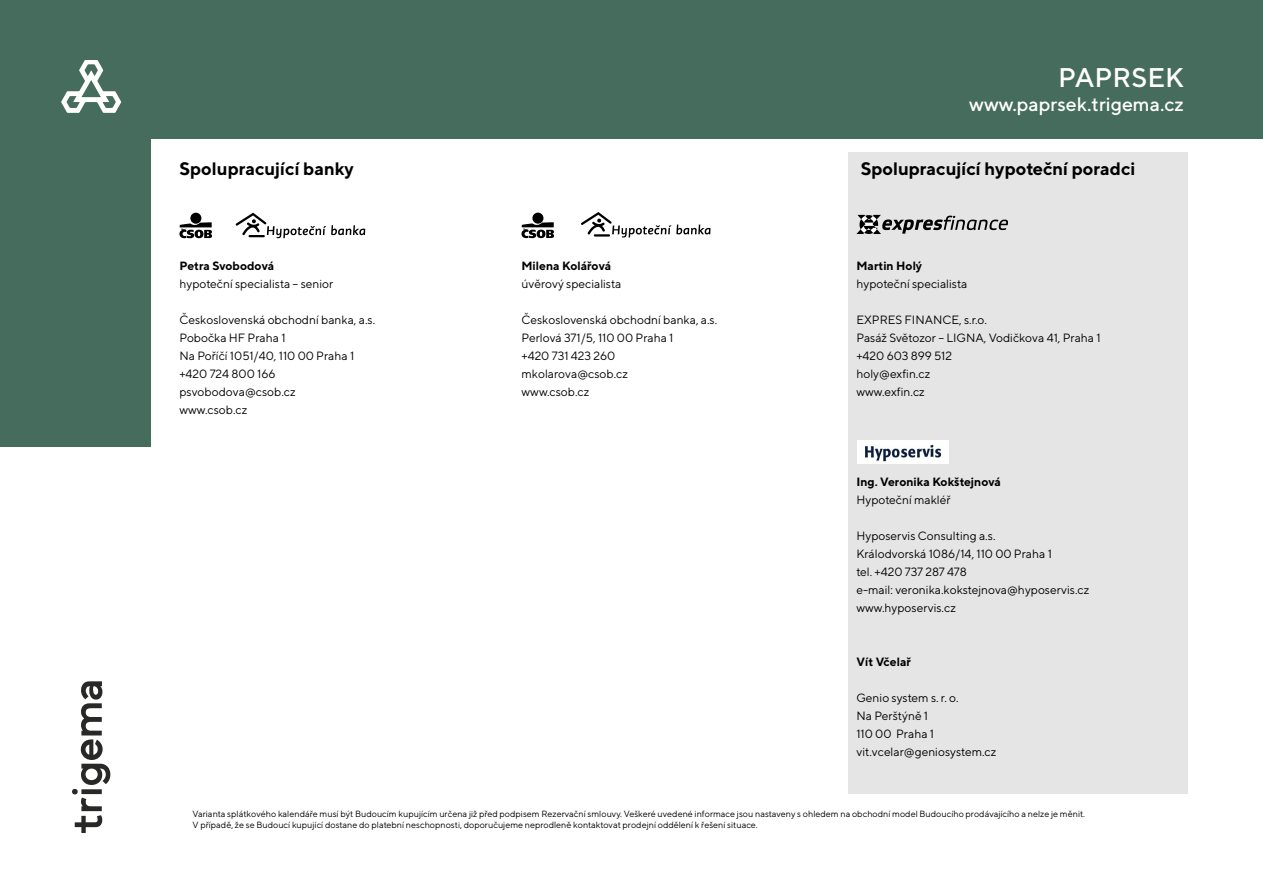
<style>
.page{position:relative;width:1263px;height:893px;background:#fff}
.page>*{position:absolute;margin:0;border:0;box-sizing:border-box;transform-origin:0 0}
.t1{font:500 27px "TT Norms";color:#fff}
.t2{font:22.5px "TT Norms";letter-spacing:-.005em;color:#fff}
.t3{font:700 22.5px "TT Norms";letter-spacing:-.005em;color:#fff}
.t4{font:500 19.5px "TT Norms";color:#fff}
.t5{font:700 18px "TT Norms";color:#000}
.t6{font:12px/18px "TT Norms";color:#000}
.t7{font:700 12px "TT Norms";color:#000}
.t8{font:9px/10.8px "TT Norms";color:#000}
</style>
<div class="page">
<div style="left:0;top:0;width:1263px;height:446px;background:#456c5c"></div>
<svg style="left:61px;top:60px;width:60px;height:53px"></svg>
<svg style="left:72px;top:681px;width:38px;height:152px"></svg>
<div style="left:151px;top:139px;width:1112px;height:754px;background:#fff"></div>
<div style="left:848px;top:152px;width:339px;height:641px;background:#e5e5e5"></div>
<img style="left:857px;top:441px;width:91px;height:22px">
<div style="left:190px;top:213px;width:11px;height:11px;background:#000;border-radius:50%"></div>
<svg style="left:179px;top:222px;width:33px;height:16px"></svg>
<svg style="left:236px;top:213px;width:129px;height:25px"></svg>
<svg style="left:856px;top:215px;width:152px;height:19px"></svg>
<svg style="left:521px;top:212px;width:189px;height:27px"></svg>
<h3 class="t5" style="left:179px;top:157px;width:176px">Spolupracující banky</h3>
<p class="t7" style="left:179px;top:258px;width:96px">Petra Svobodová</p>
<p class="t6" style="left:179px;top:275px;width:155px">hypoteční specialista – senior</p>
<p class="t6" style="left:179px;top:311px;width:197px">Československá obchodní banka, a.s.<br>Pobočka HF Praha 1<br>Na Poříčí 1051/40, 110 00 Praha 1 +420 724 800 166 psvobodova@csob.cz<br>www.csob.cz</p>
<p class="t7" style="left:518px;top:258px;width:93px">Alena Tejmarová</p>
<p class="t6" style="left:518px;top:275px;width:112px">hypoteční specialista</p>
<p class="t6" style="left:518px;top:311px;width:146px">Štefánikova 247/17, Praha 5 +420 703 852 651 atejmarova@csas.cz</p>
<p class="t7" style="left:521px;top:258px;width:91px">Milena Kolářová</p>
<p class="t6" style="left:521px;top:275px;width:101px">úvěrový specialista</p>
<p class="t6" style="left:521px;top:311px;width:197px">Československá obchodní banka, a.s.<br>Perlová 371/5, 110 00 Praha 1<br>+420 731 423 260 mkolarova@csob.cz<br>www.csob.cz</p>
<h1 class="t1" style="left:1058px;top:61px;width:127px">PAPRSEK</h1>
<h3 class="t4" style="left:969px;top:92px;width:216px">www.paprsek.trigema.cz</h3>
<h2 class="t3" style="left:999px;top:64px;width:203px">PAPRSEK Stodůlky</h2>
<h2 class="t2" style="left:957px;top:91px;width:245px">www.bydleni-stodulky.cz</h2>
<h3 class="t5" style="left:861px;top:158px;width:276px">Spolupracující hypoteční poradci</h3>
<p class="t7" style="left:856px;top:258px;width:67px">Martin Holý</p>
<p class="t6" style="left:856px;top:275px;width:112px">hypoteční specialista</p>
<p class="t6" style="left:856px;top:311px;width:246px">EXPRES FINANCE, s.r.o.<br>Pasáž Světozor – LIGNA, Vodičkova 41, Praha 1 +420 603 899 512<br>holy@exfin.cz<br>www.exfin.cz</p>
<p class="t7" style="left:856px;top:474px;width:146px">Ing. Veronika Kokštejnová</p>
<p class="t6" style="left:856px;top:491px;width:96px">Hypoteční makléř</p>
<p class="t6" style="left:856px;top:527px;width:234px">Hyposervis Consulting a.s.<br>Králodvorská 1086/14, 110 00 Praha 1<br>tel. +420 737 287 478<br>e-mail: veronika.kokstejnova@hyposervis.cz www.hyposervis.cz</p>
<p class="t7" style="left:856px;top:654px;width:56px">Vít Včelař</p>
<p class="t6" style="left:856px;top:689px;width:141px">Genio system s. r. o.<br>Na Perštýně 1<br>110 00 Praha 1 vit.vcelar@geniosystem.cz</p>
<p class="t8" style="left:193px;top:809px;width:894px">Varianta splátkového kalendáře musí být Budoucím kupujícím určena již před podpisem Rezervační smlouvy. Veškeré uvedené informace jsou nastaveny s ohledem na obchodní model Budoucího prodávajícího a nelze je měnit.<br>V případě, že se Budoucí kupující dostane do platební neschopnosti, doporučujeme neprodleně kontaktovat prodejní oddělení k řešení situace.</p>
</div>
